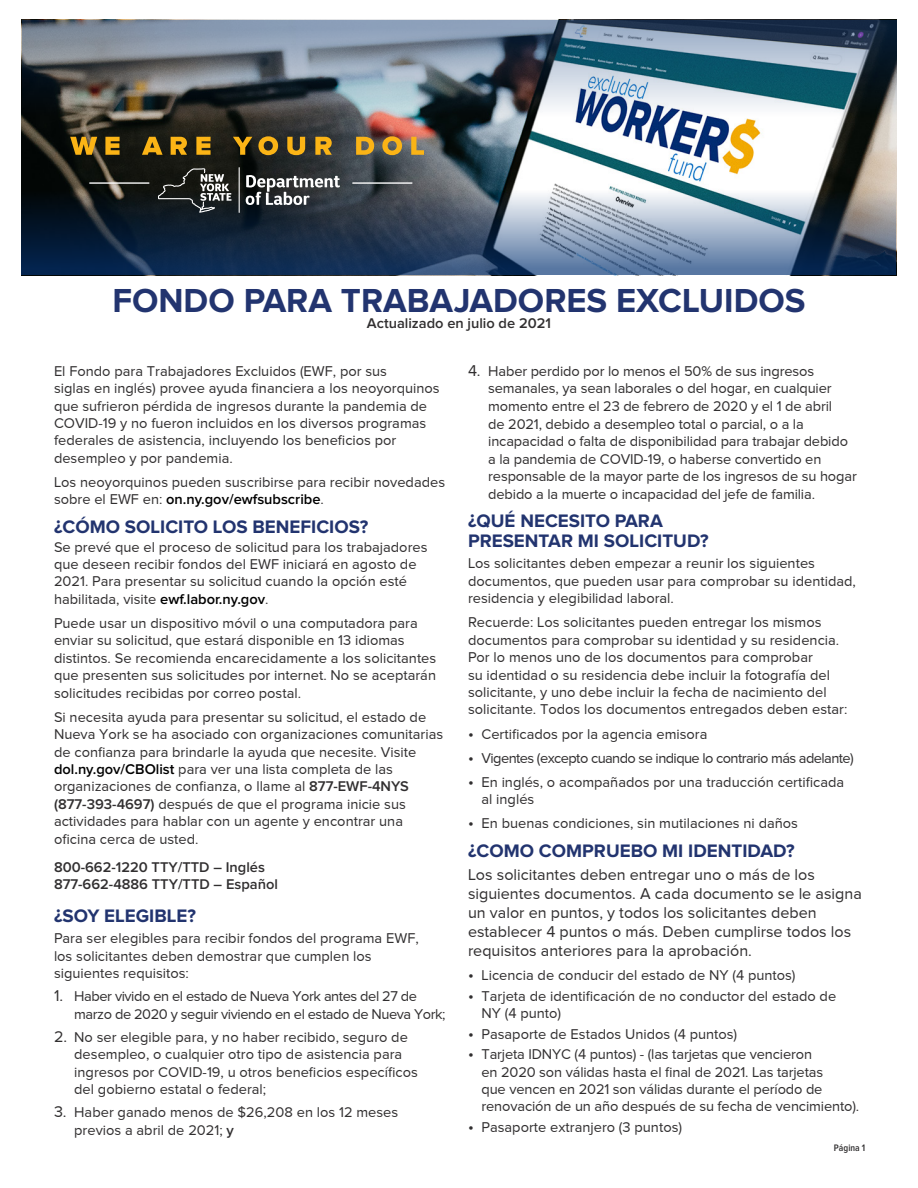
<style>
.page{position:relative;width:918px;height:1188px;background:#fff}
.page>*{position:absolute;margin:0;border:0;box-sizing:border-box;transform-origin:0 0}
.Section_Headline{font:700 34.5px "Proxima Nova";color:#22346f}
.Section_Headline-2{font:700 18.75px/20.2px "Proxima Nova";color:#22346f}
.Body_Copy{font:16.2px/18.9px "Proxima Nova";color:#312f30}
.Body_Copy-2{font:14.7px/17.4px "Proxima Nova";color:#312f30}
.Body_Copy-3{font:14.7px/17.5px "Proxima Nova";letter-spacing:-.03em;color:#312f30}
.Body_Copy-4{font:600 14.7px/17.4px "Proxima Nova";color:#312f30}
.Body_Copy-5{font:14.7px "Proxima Nova";letter-spacing:-.04em;color:#312f30}
.t1{font:600 9.75px "Proxima Nova Cond";color:#312f30}
.s1{font-weight:600;color:#000}
.s2{font-weight:600}
.s3{font-size:16.2px}
</style>
<div class="page">
<img style="left:22px;top:133px;width:874px;height:42px">
<svg style="left:22px;top:175px;width:874px;height:100px"></svg>
<img style="left:22px;top:20px;width:874px;height:113px">
<hr style="left:352px;top:182px;width:61px;height:2px;background:#fff">
<hr style="left:89px;top:182px;width:60px;height:2px;background:#fff">
<svg style="left:70px;top:137px;width:27px;height:18px"></svg>
<svg style="left:105px;top:137px;width:15px;height:18px"></svg>
<svg style="left:142px;top:137px;width:21px;height:18px"></svg>
<svg style="left:171px;top:137px;width:16px;height:18px"></svg>
<svg style="left:196px;top:137px;width:15px;height:18px"></svg>
<svg style="left:233px;top:137px;width:19px;height:18px"></svg>
<svg style="left:258px;top:136px;width:20px;height:19px"></svg>
<svg style="left:287px;top:137px;width:18px;height:18px"></svg>
<svg style="left:315px;top:137px;width:17px;height:18px"></svg>
<svg style="left:356px;top:137px;width:18px;height:18px"></svg>
<svg style="left:382px;top:136px;width:20px;height:19px"></svg>
<svg style="left:411px;top:137px;width:13px;height:18px"></svg>
<svg style="left:246px;top:175px;width:94px;height:30px"></svg>
<hr style="left:239px;top:167px;width:1px;height:46px;background:#fff">
<svg style="left:158px;top:168px;width:74px;height:45px"></svg>
<p class="Section_Headline" style="left:112px;top:285px;width:695px">FONDO PARA TRABAJADORES EXCLUIDOS</p>
<p class="Body_Copy-4" style="left:367px;top:315px;width:186px">Actualizado en julio de 2021</p>
<p class="Body_Copy-2" style="left:54px;top:362px;width:387px">El Fondo para Trabajadores Excluidos (EWF, por sus<br>siglas en inglés) provee ayuda financiera a los neoyorquinos que sufrieron pérdida de ingresos durante la pandemia de COVID-19 y no fueron incluidos en los diversos programas federales de asistencia, incluyendo los beneficios por desempleo y por pandemia.</p>
<p class="Body_Copy-2" style="left:54px;top:473px;width:393px">Los neoyorquinos pueden suscribirse para recibir novedades sobre el EWF en: <span class="s1">on.ny.gov/ewfsubscribe</span>.</p>
<p class="Section_Headline-2" style="left:54px;top:517px;width:316px">¿CÓMO SOLICITO LOS BENEFICIOS?</p>
<p class="Body_Copy-2" style="left:54px;top:538px;width:375px">Se prevé que el proceso de solicitud para los trabajadores que deseen recibir fondos del EWF iniciará en agosto de 2021. Para presentar su solicitud cuando la opción esté habilitada, visite <span class="s1">ewf.labor.ny.gov</span>.</p>
<p class="Body_Copy-2" style="left:54px;top:614px;width:384px">Puede usar un dispositivo móvil o una computadora para enviar su solicitud, que estará disponible en 13 idiomas distintos. Se recomienda encarecidamente a los solicitantes que presenten sus solicitudes por internet. No se aceptarán solicitudes recibidas por correo postal.</p>
<p class="Body_Copy-2" style="left:54px;top:708px;width:391px">Si necesita ayuda para presentar su solicitud, el estado de Nueva York se ha asociado con organizaciones comunitarias de confianza para brindarle la ayuda que necesite. Visite <span class="s1">dol.ny.gov/CBOlist</span> para ver una lista completa de las organizaciones de confianza, o llame al <span class="s2">877-EWF-4NYS (877-393-4697)</span> después de que el programa inicie sus actividades para hablar con un agente y encontrar una oficina cerca de usted.</p>
<p class="Body_Copy-4" style="left:54px;top:859px;width:225px">800-662-1220 TTY/TTD – Inglés<br>877-662-4886 TTY/TTD – Español</p>
<p class="Section_Headline-2" style="left:54px;top:906px;width:144px">¿SOY ELEGIBLE?</p>
<p class="Body_Copy-2" style="left:54px;top:930px;width:366px">Para ser elegibles para recibir fondos del programa EWF, los solicitantes deben demostrar que cumplen los siguientes requisitos:</p>
<p class="Body_Copy-3" style="left:74px;top:987px;width:373px;text-indent:-20px"><span class="s3">1.</span> Haber vivido en el estado de Nueva York antes del 27 de marzo de 2020 y seguir viviendo en el estado de Nueva York;</p>
<p class="Body_Copy-2" style="left:74px;top:1028px;width:345px;text-indent:-20px"><span class="s3">2.</span> No ser elegible para, y no haber recibido, seguro de desempleo, o cualquier otro tipo de asistencia para ingresos por COVID-19, u otros beneficios específicos del gobierno estatal o federal;</p>
<p class="Body_Copy-2" style="left:74px;top:1103px;width:326px;text-indent:-20px"><span class="s3">3.</span> Haber ganado menos de $26,208 en los 12 meses previos a abril de 2021; <span class="s2">y</span></p>
<p class="Body_Copy-2" style="left:488px;top:362px;width:370px;text-indent:-20px"><span class="s3">4.</span> Haber perdido por lo menos el 50% de sus ingresos semanales, ya sean laborales o del hogar, en cualquier momento entre el 23 de febrero de 2020 y el 1 de abril<br>de 2021, debido a desempleo total o parcial, o a la incapacidad o falta de disponibilidad para trabajar debido a la pandemia de COVID-19, o haberse convertido en responsable de la mayor parte de los ingresos de su hogar debido a la muerte o incapacidad del jefe de familia.</p>
<p class="Section_Headline-2" style="left:468px;top:511px;width:242px">¿QUÉ NECESITO PARA<br>PRESENTAR MI SOLICITUD?</p>
<p class="Body_Copy-2" style="left:468px;top:555px;width:389px">Los solicitantes deben empezar a reunir los siguientes documentos, que pueden usar para comprobar su identidad, residencia y elegibilidad laboral.</p>
<p class="Body_Copy-2" style="left:468px;top:614px;width:381px">Recuerde: Los solicitantes pueden entregar los mismos documentos para comprobar su identidad y su residencia.<br>Por lo menos uno de los documentos para comprobar<br>su identidad o su residencia debe incluir la fotografía del solicitante, y uno debe incluir la fecha de nacimiento del solicitante. Todos los documentos entregados deben estar:</p>
<p class="Body_Copy-2" style="left:468px;top:725px;width:241px"><span class="s3">•</span> Certificados por la agencia emisora</p>
<p class="Body_Copy-5" style="left:468px;top:750px;width:387px"><span class="s3">•</span> Vigentes (excepto cuando se indique lo contrario más adelante)</p>
<p class="Body_Copy-2" style="left:482px;top:773px;width:364px;text-indent:-14px"><span class="s3">•</span> En inglés, o acompañados por una traducción certificada al inglés</p>
<p class="Body_Copy-2" style="left:468px;top:815px;width:332px"><span class="s3">•</span> En buenas condiciones, sin mutilaciones ni daños</p>
<p class="Section_Headline-2" style="left:468px;top:841px;width:328px">¿COMO COMPRUEBO MI IDENTIDAD?</p>
<p class="Body_Copy" style="left:468px;top:865px;width:395px">Los solicitantes deben entregar uno o más de los siguientes documentos. A cada documento se le asigna un valor en puntos, y todos los solicitantes deben establecer 4 puntos o más. Deben cumplirse todos los requisitos anteriores para la aprobación.</p>
<p class="Body_Copy-2" style="left:468px;top:966px;width:329px"><span class="s3">•</span> Licencia de conducir del estado de NY (4 puntos)</p>
<p class="Body_Copy-2" style="left:482px;top:987px;width:356px;text-indent:-14px"><span class="s3">•</span> Tarjeta de identificación de no conductor del estado de<br>NY (4 punto)</p>
<p class="Body_Copy-2" style="left:468px;top:1025px;width:271px"><span class="s3">•</span> Pasaporte de Estados Unidos (4 puntos)</p>
<p class="Body_Copy-2" style="left:482px;top:1045px;width:379px;text-indent:-14px"><span class="s3">•</span> Tarjeta IDNYC (4 puntos) - (las tarjetas que vencieron<br>en 2020 son válidas hasta el final de 2021. Las tarjetas<br>que vencen en 2021 son válidas durante el período de renovación de un año después de su fecha de vencimiento).</p>
<p class="Body_Copy-2" style="left:468px;top:1118px;width:216px"><span class="s3">•</span> Pasaporte extranjero (3 puntos)</p>
<p class="t1" style="left:834px;top:1143px;width:33px">Página 1</p>
</div>
